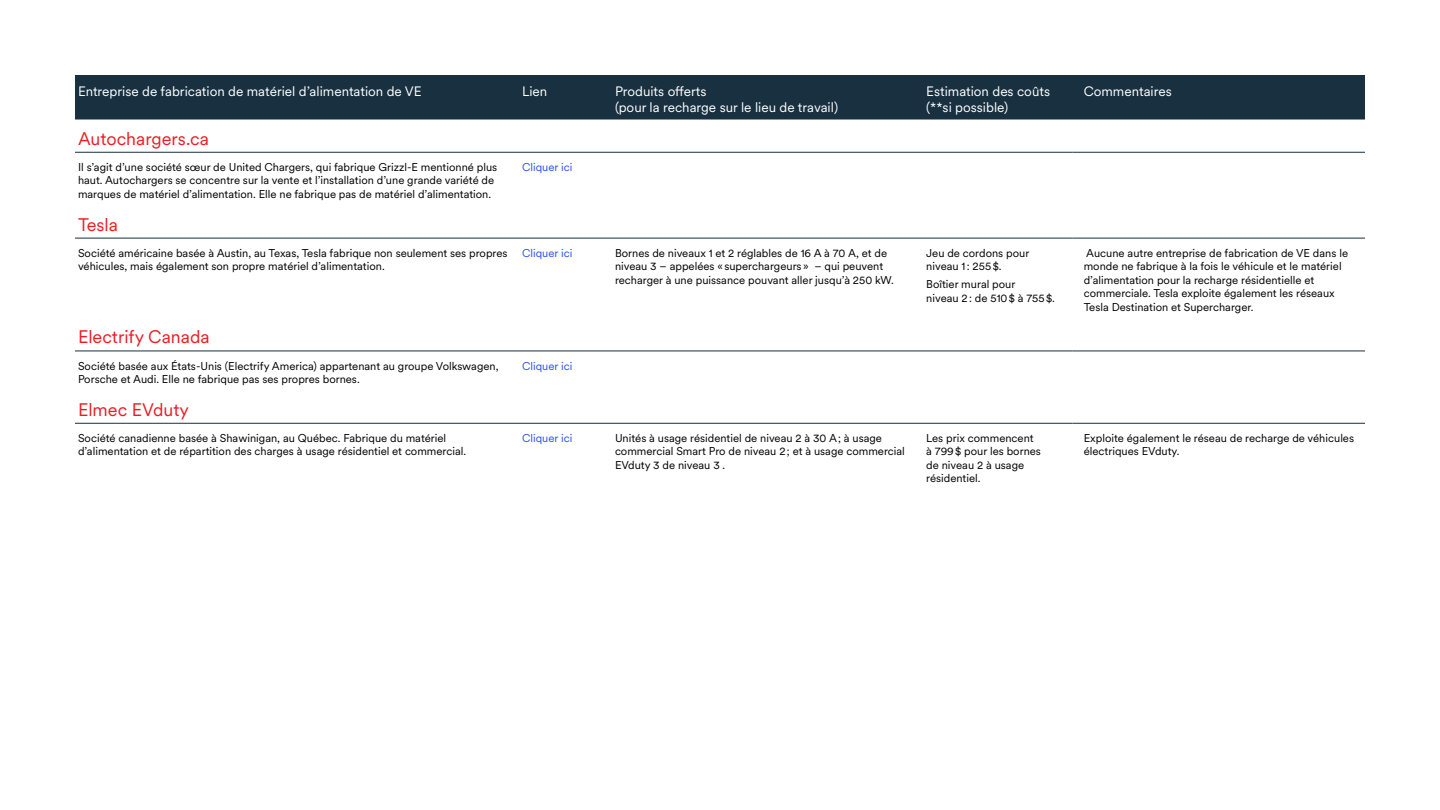
<style>
.page{position:relative;width:1440px;height:810px;background:#fff}
.page>*{position:absolute;margin:0;border:0;box-sizing:border-box;transform-origin:0 0}
.t1{font:18px "Circular";color:#ed1c24}
.t2{font:13.5px/16.2px "Circular";color:#fff}
.t3{font:11.25px/13.5px "Circular";color:#000}
.t4{font:11.25px "Circular";color:#2c50ee}
</style>
<div class="page">
<div style="left:75px;top:75px;width:1290px;height:45px;background:#18303f"></div>
<hr style="left:75px;top:152px;width:444px;height:1px;background:#18303f">
<hr style="left:519px;top:152px;width:93px;height:1px;background:#18303f">
<hr style="left:612px;top:152px;width:303px;height:1px;background:#18303f">
<hr style="left:915px;top:152px;width:157px;height:1px;background:#18303f">
<hr style="left:1072px;top:152px;width:293px;height:1px;background:#18303f">
<hr style="left:75px;top:238px;width:444px;height:1px;background:#18303f">
<hr style="left:519px;top:238px;width:93px;height:1px;background:#18303f">
<hr style="left:612px;top:238px;width:303px;height:1px;background:#18303f">
<hr style="left:915px;top:238px;width:157px;height:1px;background:#18303f">
<hr style="left:1072px;top:238px;width:293px;height:1px;background:#18303f">
<hr style="left:75px;top:351px;width:444px;height:1px;background:#18303f">
<hr style="left:519px;top:351px;width:93px;height:1px;background:#18303f">
<hr style="left:612px;top:351px;width:303px;height:1px;background:#18303f">
<hr style="left:915px;top:351px;width:157px;height:1px;background:#18303f">
<hr style="left:1072px;top:351px;width:293px;height:1px;background:#18303f">
<hr style="left:75px;top:423px;width:444px;height:1px;background:#18303f">
<hr style="left:519px;top:423px;width:93px;height:1px;background:#18303f">
<hr style="left:612px;top:423px;width:303px;height:1px;background:#18303f">
<hr style="left:915px;top:423px;width:157px;height:1px;background:#18303f">
<hr style="left:1072px;top:423px;width:293px;height:1px;background:#18303f">
<p class="t2" style="left:78px;top:82px;width:345px">Entreprise de fabrication de matériel d’alimentation de VE</p>
<p class="t2" style="left:522px;top:82px;width:27px">Lien</p>
<p class="t2" style="left:615px;top:82px;width:225px">Produits offerts<br>(pour la recharge sur le lieu de travail)</p>
<p class="t2" style="left:926px;top:82px;width:125px">Estimation des coûts (**si possible)</p>
<p class="t2" style="left:1084px;top:82px;width:89px">Commentaires</p>
<h1 class="t1" style="left:78px;top:126px;width:133px">Autochargers.ca</h1>
<p class="t3" style="left:78px;top:160px;width:421px">Il s’agit d’une société sœur de United Chargers, qui fabrique Grizzl-E mentionné plus haut. Autochargers se concentre sur la vente et l’installation d’une grande variété de marques de matériel d’alimentation. Elle ne fabrique pas de matériel d’alimentation.</p>
<p class="t4" style="left:522px;top:159px;width:52px">Cliquer ici</p>
<h1 class="t1" style="left:78px;top:212px;width:42px">Tesla</h1>
<p class="t3" style="left:78px;top:246px;width:431px">Société américaine basée à Austin, au Texas, Tesla fabrique non seulement ses propres véhicules, mais également son propre matériel d’alimentation.</p>
<p class="t4" style="left:522px;top:245px;width:52px">Cliquer ici</p>
<p class="t3" style="left:615px;top:246px;width:280px">Bornes de niveaux 1 et 2 réglables de 16 A à 70 A, et de niveau 3 – appelées « superchargeurs » – qui peuvent recharger à une puissance pouvant aller jusqu’à 250 kW.</p>
<p class="t3" style="left:926px;top:246px;width:105px">Jeu de cordons pour niveau 1: 255$.</p>
<p class="t3" style="left:1084px;top:246px;width:266px">Aucune autre entreprise de fabrication de VE dans le monde ne fabrique à la fois le véhicule et le matériel d’alimentation pour la recharge résidentielle et commerciale. Tesla exploite également les réseaux Tesla Destination et Supercharger.</p>
<p class="t3" style="left:926px;top:277px;width:130px">Boîtier mural pour<br>niveau 2: de 510$ à 755$.</p>
<h1 class="t1" style="left:78px;top:325px;width:133px">Electrify Canada</h1>
<p class="t3" style="left:78px;top:358px;width:422px">Société basée aux États-Unis (Electrify America) appartenant au groupe Volkswagen,<br>Porsche et Audi. Elle ne fabrique pas ses propres bornes.</p>
<p class="t4" style="left:522px;top:358px;width:52px">Cliquer ici</p>
<h1 class="t1" style="left:78px;top:397px;width:112px">Elmec EVduty</h1>
<p class="t3" style="left:78px;top:431px;width:390px">Société canadienne basée à Shawinigan, au Québec. Fabrique du matériel d’alimentation et de répartition des charges à usage résidentiel et commercial.</p>
<p class="t4" style="left:522px;top:430px;width:52px">Cliquer ici</p>
<p class="t3" style="left:615px;top:431px;width:291px">Unités à usage résidentiel de niveau 2 à 30 A; à usage commercial Smart Pro de niveau 2; et à usage commercial<br>EVduty 3 de niveau 3 .</p>
<p class="t3" style="left:926px;top:431px;width:116px">Les prix commencent à 799$ pour les bornes de niveau 2 à usage résidentiel.</p>
<p class="t3" style="left:1084px;top:431px;width:272px">Exploite également le réseau de recharge de véhicules électriques EVduty.</p>
</div>
